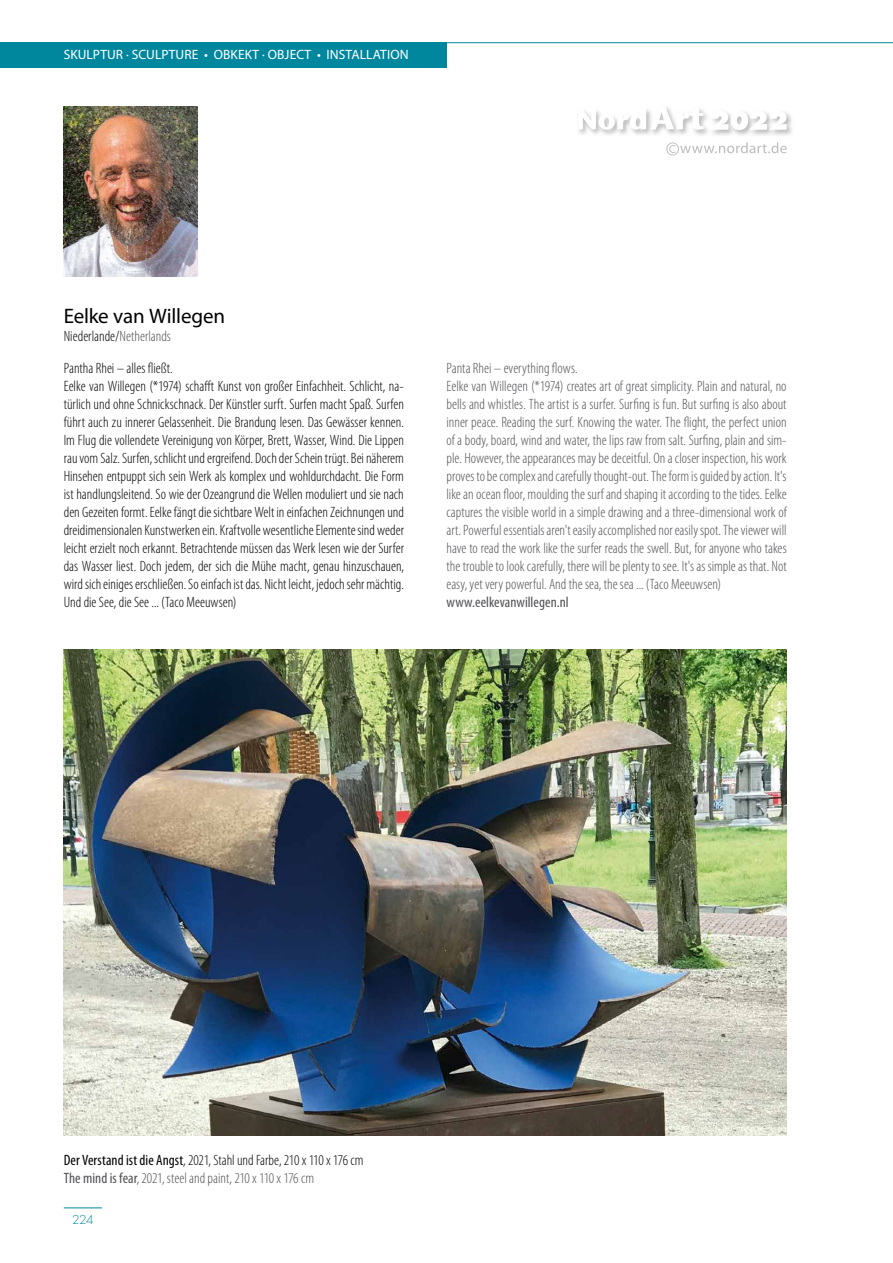
<style>
.page{position:relative;width:893px;height:1263px;background:#fff}
.page>*{position:absolute;margin:0;border:0;box-sizing:border-box;transform-origin:0 0}
.t1{font:21px "Myriad Pro";letter-spacing:-.005em;color:#000}
.t2{font:300 condensed 15px/18px "Myriad Pro";color:#000}
.t3{font:300 condensed 15px/18px "Myriad Pro";color:#514f53}
.t4{font:condensed 15px "Myriad Pro";color:#514f53}
.t5{font:13.5px "Myriad Pro";letter-spacing:.005em;color:#fff}
.t6{font:300 12px "Futura Std";color:#00879e}
.s1{color:#514f53}
.s2{font-weight:400}
.s3{font-weight:400;color:#514f53}
</style>
<div class="page">
<div style="left:0;top:43px;width:446px;height:25px;background:#00879e"></div>
<hr style="left:446px;top:42px;width:447px;height:1px;background:#00879e">
<hr style="left:64px;top:1207px;width:38px;height:1px;background:#00879e">
<svg style="left:578px;top:130px;width:71px;height:5px"></svg>
<svg style="left:649px;top:112px;width:59px;height:23px"></svg>
<svg style="left:579px;top:107px;width:125px;height:23px"></svg>
<svg style="left:713px;top:113px;width:79px;height:23px"></svg>
<svg style="left:713px;top:111px;width:74px;height:19px"></svg>
<svg style="left:666px;top:142px;width:121px;height:13px"></svg>
<img style="left:64px;top:650px;width:723px;height:486px">
<img style="left:64px;top:106px;width:133px;height:170px">
<p class="t5" style="left:64px;top:46px;width:346px">SKULPTUR · SCULPTURE • OBKEKT · OBJECT • INSTALLATION</p>
<h1 class="t1" style="left:64px;top:303px;width:163px">Eelke van Willegen</h1>
<p class="t2" style="left:64px;top:321px;width:110px;line-height:31.5px">Niederlande/<span class="s1">Netherlands<br></span>Pantha Rhei – alles fließt.</p>
<p class="t2" style="left:64px;top:377px;width:342px;text-align:justify">Eelke van Willegen (*1974) schafft Kunst von großer Einfachheit. Schlicht, na&shy;türlich und ohne Schnickschnack. Der Künstler surft. Surfen macht Spaß. Surfen führt auch zu innerer Gelassenheit. Die Brandung lesen. Das Gewässer kennen.<br>Im Flug die vollendete Vereinigung von Körper, Brett, Wasser, Wind. Die Lippen rau vom Salz. Surfen, schlicht und ergreifend. Doch der Schein trügt. Bei näherem Hinsehen entpuppt sich sein Werk als komplex und wohldurchdacht. Die Form ist handlungsleitend. So wie der Ozeangrund die Wellen moduliert und sie nach den Gezeiten formt. Eelke fängt die sichtbare Welt in einfachen Zeichnungen und dreidimensionalen Kunstwerken ein. Kraftvolle wesentliche Elemente sind weder leicht erzielt noch erkannt. Betrachtende müssen das Werk lesen wie der Surfer das Wasser liest. Doch jedem, der sich die Mühe macht, genau hinzuschauen, wird sich einiges erschließen. So einfach ist das. Nicht leicht, jedoch sehr mächtig.<br>Und die See, die See ... (Taco Meeuwsen)</p>
<p class="t3" style="left:446px;top:359px;width:342px">Panta Rhei – everything flows.<br>Eelke van Willegen (*1974) creates art of great simplicity. Plain and natural, no bells and whistles. The artist is a surfer. Surfing is fun. But surfing is also about inner peace. Reading the surf. Knowing the water. The flight, the perfect union of a body, board, wind and water, the lips raw from salt. Surfing, plain and sim&shy;ple. However, the appearances may be deceitful. On a closer inspection, his work proves to be complex and carefully thought-out. The form is guided by action. It's like an ocean floor, moulding the surf and shaping it according to the tides. Eelke captures the visible world in a simple drawing and a three-dimensional work of art. Powerful essentials aren't easily accomplished nor easily spot. The viewer will have to read the work like the surfer reads the swell. But, for anyone who takes the trouble to look carefully, there will be plenty to see. It's as simple as that. Not easy, yet very powerful. And the sea, the sea ... (Taco Meeuwsen)</p>
<p class="t4" style="left:446px;top:593px;width:124px">www.eelkevanwillegen.nl</p>
<p class="t2" style="left:64px;top:1151px;width:301px"><span class="s2">Der Verstand ist die Angst</span>, 2021, Stahl und Farbe, 210 x 110 x 176 cm<br><span class="s3">The mind is fear</span><span class="s1">, 2021, steel and paint, 210 x 110 x 176 cm</span></p>
<p class="t6" style="left:72px;top:1212px;width:23px">224</p>
</div>
